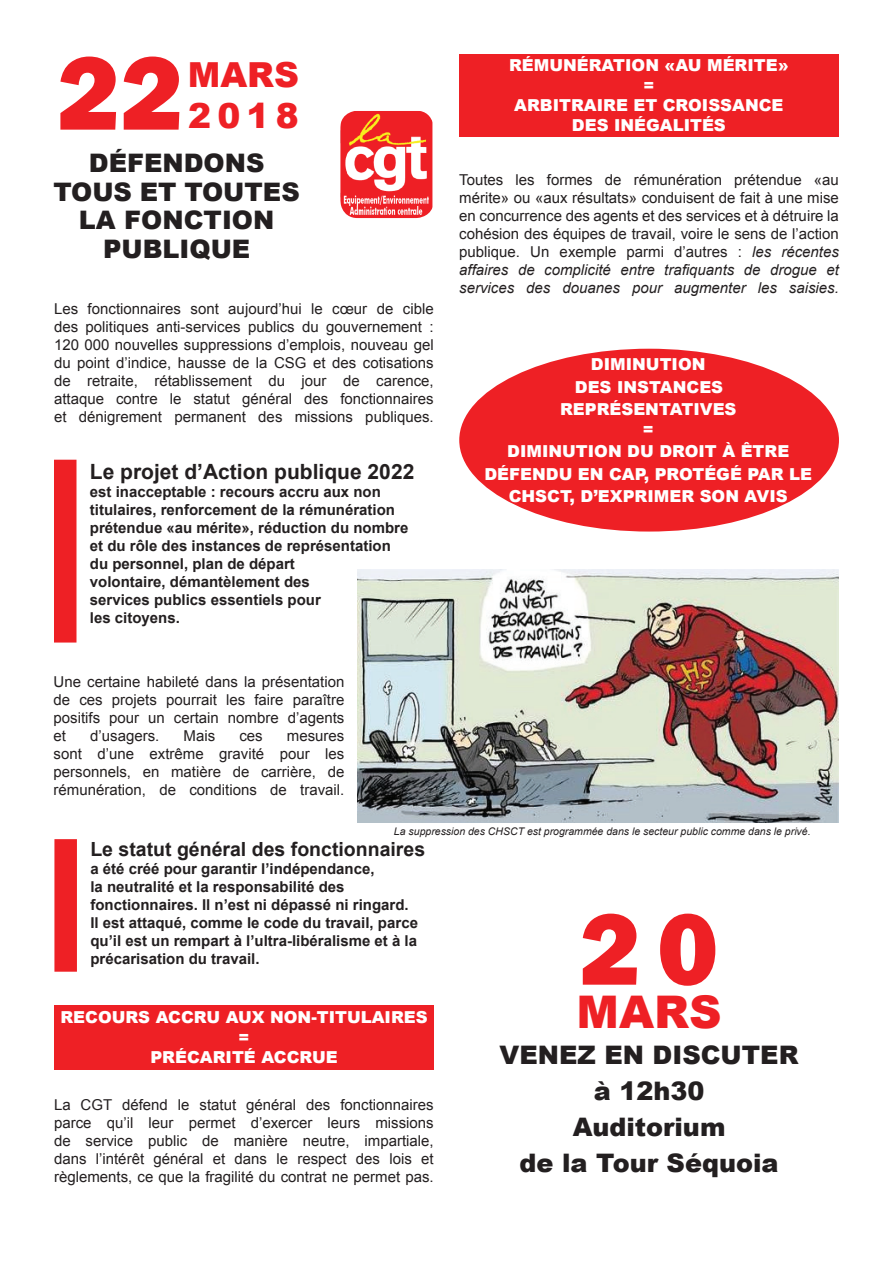
<style>
.page{position:relative;width:893px;height:1263px;background:#fff}
.page>*{position:absolute;margin:0;border:0;box-sizing:border-box;transform-origin:0 0}
.t1{font:800 108px "Franklin Gothic";color:#ee2025}
.t2{font:800 105px "Franklin Gothic";color:#ee2025}
.t3{font:900 45px "Arial";color:#ee2025}
.t4{font:900 34.5px/40.5px "Arial";letter-spacing:.09em;color:#ee2025}
.t5{font:900 25.5px/36px "Arial";color:#231f20;text-align:center}
.t6{font:700 21px "Arial";color:#231f20}
.t7{font:700 19.5px "Arial";color:#231f20}
.t8{font:900 16.5px/19.8px "Arial";color:#fff;text-align:center}
.t9{font:15px/18px "Arial";color:#231f20;text-align:justify}
.t10{font:700 15px/18px "Arial";color:#231f20}
.t11{font:italic 10.5px "Arial";color:#231f20}
.s1{font-style:italic}
</style>
<div class="page">
<img style="left:340px;top:111px;width:93px;height:107px">
<div style="left:54px;top:460px;width:22px;height:182px;background:#ee2025"></div>
<div style="left:54px;top:839px;width:23px;height:133px;background:#ee2025"></div>
<div style="left:54px;top:1005px;width:380px;height:64px;background:#ee2025"></div>
<div style="left:459px;top:54px;width:379px;height:82px;background:#ee2025"></div>
<div style="left:459px;top:349px;width:380px;height:182px;background:#ee2025;border-radius:50%"></div>
<img style="left:357px;top:570px;width:482px;height:253px">
<h1 class="t1" style="left:57px;top:23px;width:128px">22</h1>
<h3 class="t4" style="left:188px;top:53px;width:113px">MARS<br>2018</h3>
<h3 class="t5" style="left:54px;top:148px;width:248px;line-height:28.5px">DÉFENDONS<br>TOUS ET TOUTES<br>LA FONCTION<br>PUBLIQUE</h3>
<p class="t9" style="left:54px;top:300px;width:381px">Les fonctionnaires sont aujourd’hui le cœur de cible des politiques anti-services publics du gouvernement :<br>120 000 nouvelles suppressions d’emplois, nouveau gel du point d’indice, hausse de la CSG et des cotisations de retraite, rétablissement du jour de carence, attaque contre le statut général des fonctionnaires et dénigrement permanent des missions publiques.</p>
<h3 class="t6" style="left:90px;top:457px;width:326px">Le projet d’Action publique 2022</h3>
<p class="t10" style="left:90px;top:483px;width:320px">est inacceptable : recours accru aux non titulaires, renforcement de la rémunération prétendue «au mérite», réduction du nombre et du rôle des instances de représentation du personnel, plan de départ<br>volontaire, démantèlement des<br>services publics essentiels pour<br>les citoyens.</p>
<p class="t9" style="left:54px;top:673px;width:292px">Une certaine habileté dans la présentation de ces projets pourrait les faire paraître positifs pour un certain nombre d’agents et</p>
<p class="t9" style="left:90px;top:727px;width:71px">d’usagers.</p>
<p class="t9" style="left:184px;top:727px;width:33px">Mais</p>
<p class="t9" style="left:239px;top:727px;width:25px">ces</p>
<p class="t9" style="left:54px;top:727px;width:292px;text-indent:233px">mesures sont d’une extrême gravité pour les personnels, en matière de carrière, de rémunération, de conditions de travail.</p>
<p class="t8" style="left:509px;top:55px;width:281px">RÉMUNÉRATION «AU MÉRITE» =<br>ARBITRAIRE ET CROISSANCE<br>DES INÉGALITÉS</p>
<p class="t9" style="left:459px;top:171px;width:381px">Toutes les formes de rémunération prétendue «au mérite» ou «aux résultats» conduisent de fait à une mise en concurrence des agents et des services et à détruire la cohésion des équipes de travail, voire le sens de l’action publique. Un exemple parmi d’autres : <span class="s1">les récentes affaires de complicité entre trafiquants de drogue et services des douanes pour augmenter les saisies.</span></p>
<p class="t8" style="left:560px;top:352px;width:178px;line-height:22.5px">DIMINUTION<br>DES INSTANCES<br>REPRÉSENTATIVES</p>
<p class="t8" style="left:484px;top:417px;width:329px;line-height:22.5px">=<br>DIMINUTION DU DROIT À ÊTRE<br>DÉFENDU EN CAP, PROTÉGÉ PAR LE<br>CHSCT, D’EXPRIMER SON AVIS</p>
<p class="t11" style="left:394px;top:824px;width:418px">La suppression des CHSCT est programmée dans le secteur public comme dans le privé.</p>
<h3 class="t7" style="left:90px;top:836px;width:336px">Le statut général des fonctionnaires</h3>
<p class="t10" style="left:90px;top:860px;width:329px">a été créé pour garantir l’indépendance,<br>la neutralité et la responsabilité des fonctionnaires. Il n’est ni dépassé ni ringard.<br>Il est attaqué, comme le code du travail, parce qu’il est un rempart à l’ultra-libéralisme et à la précarisation du travail.</p>
<p class="t8" style="left:60px;top:1007px;width:369px">RECOURS ACCRU AUX NON-TITULAIRES =<br>PRÉCARITÉ ACCRUE</p>
<p class="t9" style="left:54px;top:1096px;width:381px">La CGT défend le statut général des fonctionnaires parce qu’il leur permet d’exercer leurs missions de service public de manière neutre, impartiale, dans l’intérêt général et dans le respect des lois et règlements, ce que la fragilité du contrat ne permet pas.</p>
<h2 class="t2" style="left:580px;top:881px;width:140px">20</h2>
<h3 class="t3" style="left:577px;top:979px;width:146px">MARS</h3>
<h3 class="t5" style="left:500px;top:1036px;width:300px">VENEZ EN DISCUTER à 12h30<br>Auditorium<br>de la Tour Séquoia</h3>
</div>
